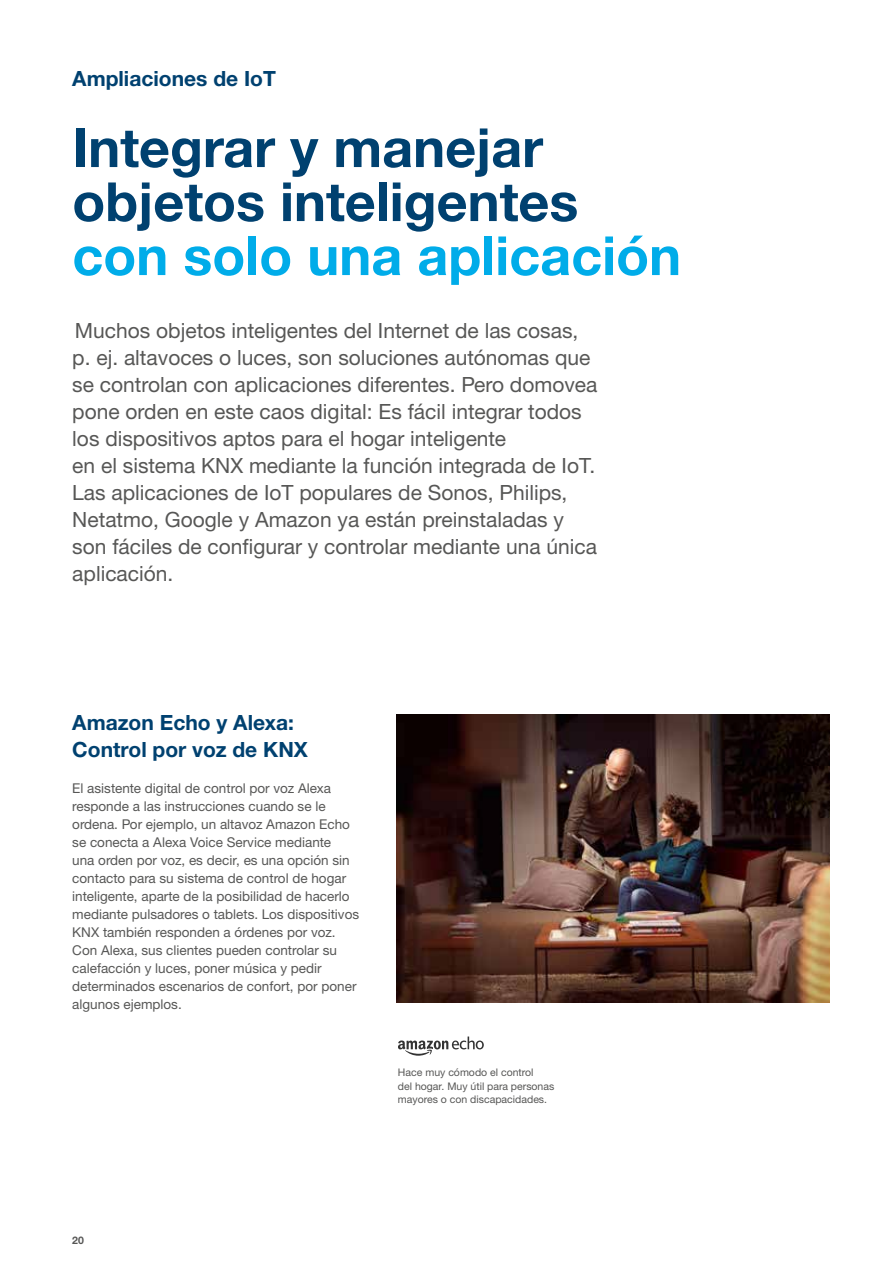
<style>
.page{position:relative;width:893px;height:1263px;background:#fff}
.page>*{position:absolute;margin:0;border:0;box-sizing:border-box;transform-origin:0 0}
.t1{font:700 54px/54px "Helvetica Neue LTW1 G";color:#004170}
.t2{font:700 54px "Helvetica Neue LTW1 G";color:#00ace9}
.t3{font:21px/27px "Helvetica Neue LTW1 G";color:#575756}
.t4{font:700 21px/27px "Helvetica Neue LTW1 G";color:#004170}
.t5{font:13.5px/18px "Helvetica Neue LTW1 G";color:#575756}
.t6{font:10.5px/13.5px "Helvetica Neue LTW1 G";color:#575756}
.t7{font:700 10.5px "Helvetica Neue LTW1 G";color:#575756}
</style>
<div class="page">
<img style="left:397px;top:714px;width:432px;height:288px">
<svg style="left:398px;top:1036px;width:86px;height:20px"></svg>
<h2 class="t4" style="left:72px;top:65px;width:205px">Ampliaciones de IoT</h2>
<h1 class="t1" style="left:72px;top:120px;width:508px">Integrar y manejar objetos inteligentes</h1>
<h1 class="t2" style="left:72px;top:222px;width:610px">con solo una aplicación</h1>
<p class="t3" style="left:72px;top:317px;width:527px">Muchos objetos inteligentes del Internet de las cosas, p. ej. altavoces o luces, son soluciones autónomas que se controlan con aplicaciones diferentes. Pero domovea pone orden en este caos digital: Es fácil integrar todos los dispositivos aptos para el hogar inteligente<br>en el sistema KNX mediante la función integrada de IoT.<br>Las aplicaciones de IoT populares de Sonos, Philips, Netatmo, Google y Amazon ya están preinstaladas y son fáciles de configurar y controlar mediante una única aplicación.</p>
<h2 class="t4" style="left:72px;top:708px;width:237px">Amazon Echo y Alexa:<br>Control por voz de KNX</h2>
<p class="t5" style="left:72px;top:779px;width:288px">El asistente digital de control por voz Alexa responde a las instrucciones cuando se le ordena. Por ejemplo, un altavoz Amazon Echo se conecta a Alexa Voice Service mediante<br>una orden por voz, es decir, es una opción sin contacto para su sistema de control de hogar inteligente, aparte de la posibilidad de hacerlo mediante pulsadores o tablets. Los dispositivos KNX también responden a órdenes por voz.<br>Con Alexa, sus clientes pueden controlar su calefacción y luces, poner música y pedir determinados escenarios de confort, por poner algunos ejemplos.</p>
<p class="t6" style="left:398px;top:1065px;width:158px">Hace muy cómodo el control<br>del hogar. Muy útil para personas mayores o con discapacidades.</p>
<p class="t7" style="left:72px;top:1233px;width:13px">20</p>
</div>
